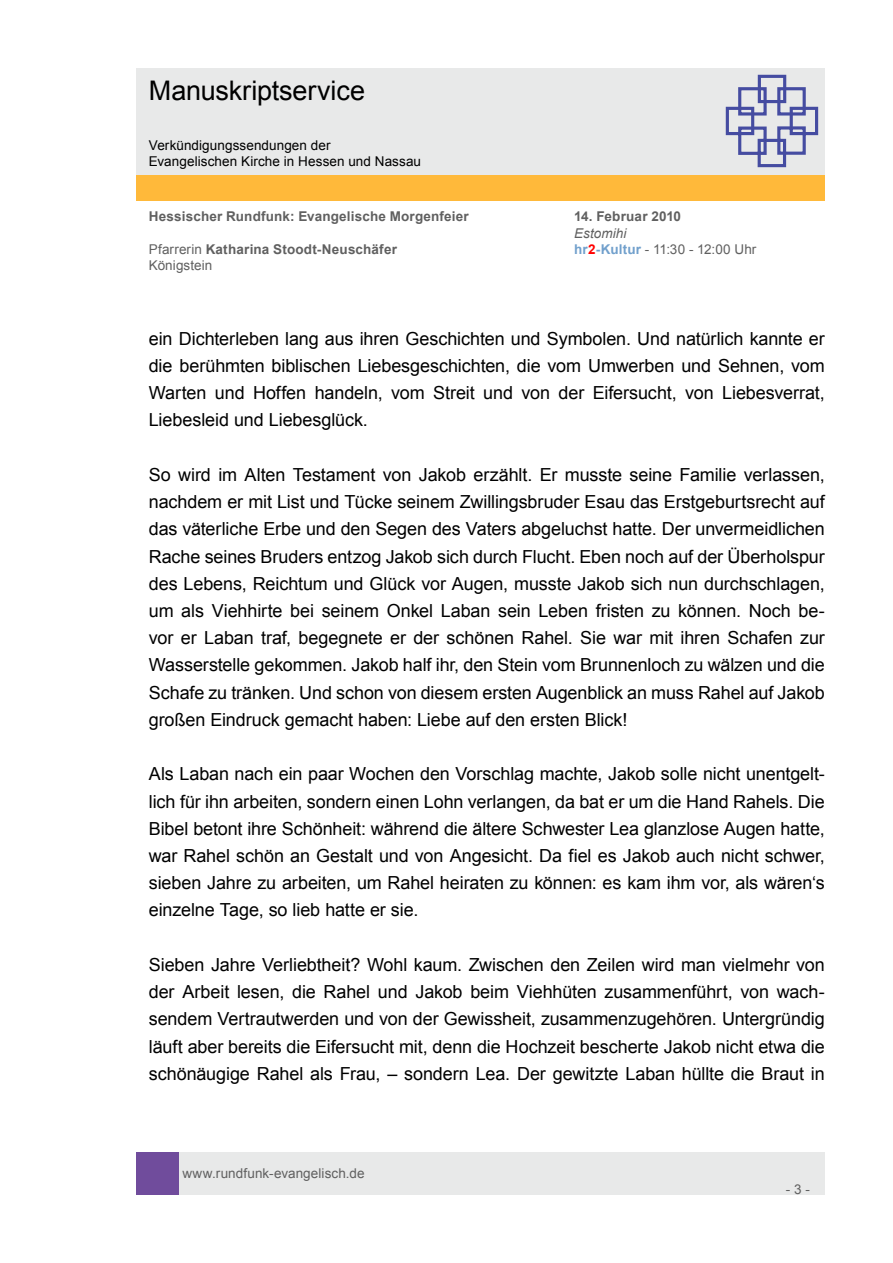
<style>
.page{position:relative;width:893px;height:1263px;background:#fff}
.page>*{position:absolute;margin:0;border:0;box-sizing:border-box;transform-origin:0 0}
.t1{font:27px "Arial";letter-spacing:-.005em;color:#000}
.t2{font:18px/27.2px "Arial";letter-spacing:-.005em;color:#000;text-align:justify}
.t3{font:700 13.5px "Arial";letter-spacing:.015em;color:#606060}
.t4{font:13.5px "Arial";letter-spacing:.005em;color:#606060}
.t5{font:13.5px/16.2px "Arial";letter-spacing:.005em;color:#000}
.t6{font:italic 13.5px "Arial";letter-spacing:.01em;color:#606060}
.s1{font-weight:400}
.s2{font-weight:700;color:#71a0cc}
.s3{font-weight:700;color:#f00}
</style>
<div class="page">
<div style="left:179px;top:1152px;width:646px;height:43px;background:#e8e9e9"></div>
<div style="left:136px;top:1152px;width:43px;height:43px;background:#704c9c"></div>
<div style="left:136px;top:175px;width:689px;height:26px;background:#ffb93a"></div>
<div style="left:136px;top:68px;width:689px;height:106px;background:#e8e9e9"></div>
<svg style="left:725px;top:74px;width:94px;height:94px"></svg>
<h1 class="t1" style="left:149px;top:73px;width:218px">Manuskriptservice</h1>
<p class="t5" style="left:149px;top:137px;width:274px">Verkündigungssendungen der<br>Evangelischen Kirche in Hessen und Nassau</p>
<p class="t3" style="left:149px;top:208px;width:322px">Hessischer Rundfunk: Evangelische Morgenfeier</p>
<p class="t3" style="left:574px;top:208px;width:109px">14. Februar 2010</p>
<p class="t6" style="left:574px;top:224px;width:54px">Estomihi</p>
<p class="t3" style="left:149px;top:240px;width:250px"><span class="s1">Pfarrerin</span> Katharina Stoodt-Neuschäfer</p>
<p class="t4" style="left:574px;top:240px;width:184px"><span class="s2">hr</span><span class="s3">2</span><span class="s2">-Kultur</span> - 11:30 - 12:00 Uhr</p>
<p class="t4" style="left:149px;top:256px;width:65px">Königstein</p>
<p class="t2" style="left:149px;top:325px;width:678px">ein Dichterleben lang aus ihren Geschichten und Symbolen. Und natürlich kannte er die berühmten biblischen Liebesgeschichten, die vom Umwerben und Sehnen, vom Warten und Hoffen handeln, vom Streit und von der Eifersucht, von Liebesverrat, Liebesleid und Liebesglück.</p>
<p class="t2" style="left:149px;top:461px;width:678px">So wird im Alten Testament von Jakob erzählt. Er musste seine Familie verlassen, nachdem er mit List und Tücke seinem Zwillingsbruder Esau das Erstgeburtsrecht auf das väterliche Erbe und den Segen des Vaters abgeluchst hatte. Der unvermeidlichen Rache seines Bruders entzog Jakob sich durch Flucht. Eben noch auf der Überholspur des Lebens, Reichtum und Glück vor Augen, musste Jakob sich nun durchschlagen, um als Viehhirte bei seinem Onkel Laban sein Leben fristen zu können. Noch be&shy;vor er Laban traf, begegnete er der schönen Rahel. Sie war mit ihren Schafen zur Wasserstelle gekommen. Jakob half ihr, den Stein vom Brunnenloch zu wälzen und die Schafe zu tränken. Und schon von diesem ersten Augenblick an muss Rahel auf Jakob großen Eindruck gemacht haben: Liebe auf den ersten Blick!</p>
<p class="t2" style="left:149px;top:761px;width:678px">Als Laban nach ein paar Wochen den Vorschlag machte, Jakob solle nicht unentgelt&shy;lich für ihn arbeiten, sondern einen Lohn verlangen, da bat er um die Hand Rahels. Die Bibel betont ihre Schönheit: während die ältere Schwester Lea glanzlose Augen hatte, war Rahel schön an Gestalt und von Angesicht. Da fiel es Jakob auch nicht schwer, sieben Jahre zu arbeiten, um Rahel heiraten zu können: es kam ihm vor, als wären‘s einzelne Tage, so lieb hatte er sie.</p>
<p class="t2" style="left:149px;top:951px;width:678px">Sieben Jahre Verliebtheit? Wohl kaum. Zwischen den Zeilen wird man vielmehr von der Arbeit lesen, die Rahel und Jakob beim Viehhüten zusammenführt, von wach&shy;sendem Vertrautwerden und von der Gewissheit, zusammenzugehören. Untergründig läuft aber bereits die Eifersucht mit, denn die Hochzeit bescherte Jakob nicht etwa die schönäugige Rahel als Frau, – sondern Lea. Der gewitzte Laban hüllte die Braut in</p>
<p class="t4" style="left:182px;top:1164px;width:184px">www.rundfunk-evangelisch.de</p>
<p class="t4" style="left:786px;top:1180px;width:26px">- 3 -</p>
</div>
